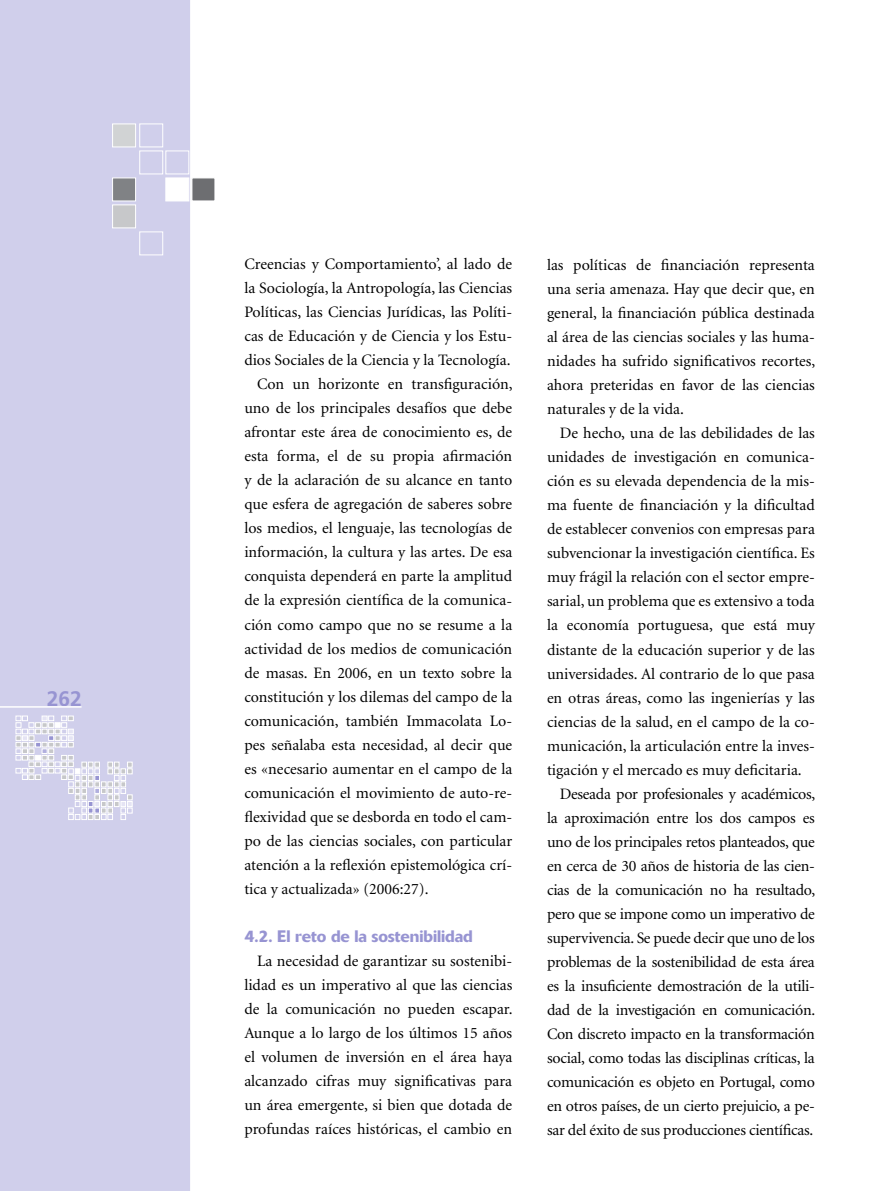
<style>
.page{position:relative;width:893px;height:1191px;background:#fff}
.page>*{position:absolute;margin:0;border:0;box-sizing:border-box;transform-origin:0 0}
.t1{font:700 21px "Frutiger";color:#9794d2}
.t2{font:500 16.5px "Delta";letter-spacing:-.005em;color:#9794d2}
.t3{font:15.9px/24px "Minion";color:#000;text-align:justify}
</style>
<div class="page">
<div style="left:0;top:0;width:190px;height:1191px;background:#d0cfeb"></div>
<hr style="left:0;top:706px;width:82px;height:1px;background:#fff">
<div style="left:112px;top:178px;width:24px;height:23px;background:#808285;border:1px solid #fff"></div>
<div style="left:166px;top:178px;width:23px;height:23px;background:#fff"></div>
<div style="left:192px;top:178px;width:23px;height:23px;background:#6d6e71"></div>
<div style="left:140px;top:151px;width:23px;height:23px;border:1px solid #fff"></div>
<div style="left:166px;top:151px;width:23px;height:23px;border:1px solid #fff"></div>
<div style="left:112px;top:124px;width:24px;height:23px;background:#d1d3d4;border:1px solid #fff"></div>
<div style="left:140px;top:124px;width:23px;height:23px;border:1px solid #fff"></div>
<div style="left:140px;top:232px;width:23px;height:23px;border:1px solid #fff"></div>
<div style="left:112px;top:205px;width:24px;height:23px;background:#c7c8ca;border:1px solid #fff"></div>
<svg style="left:16px;top:716px;width:116px;height:103px;background:#d9d8eb"></svg>
<h1 class="t1" style="left:47px;top:686px;width:37px">262</h1>
<p class="t3" style="left:244px;top:253px;width:269px">Creencias y Comportamiento’, al lado de</p>
<p class="t3" style="left:244px;top:277px;width:269px">la Sociología, la Antropología, las Ciencias</p>
<p class="t3" style="left:244px;top:301px;width:269px">Políticas, las Ciencias Jurídicas, las Políti-</p>
<p class="t3" style="left:244px;top:325px;width:269px">cas de Educación y de Ciencia y los Estu-</p>
<p class="t3" style="left:244px;top:349px;width:268px">dios Sociales de la Ciencia y la Tecnología.</p>
<p class="t3" style="left:257px;top:373px;width:257px">Con un horizonte en transfiguración,</p>
<p class="t3" style="left:244px;top:397px;width:269px">uno de los principales desafíos que debe</p>
<p class="t3" style="left:244px;top:421px;width:269px">afrontar este área de conocimiento es, de</p>
<p class="t3" style="left:244px;top:445px;width:269px">esta forma, el de su propia afirmación</p>
<p class="t3" style="left:244px;top:469px;width:269px">y de la aclaración de su alcance en tanto</p>
<p class="t3" style="left:244px;top:493px;width:269px">que esfera de agregación de saberes sobre</p>
<p class="t3" style="left:244px;top:517px;width:269px">los medios, el lenguaje, las tecnologías de</p>
<p class="t3" style="left:244px;top:541px;width:269px">información, la cultura y las artes. De esa</p>
<p class="t3" style="left:244px;top:565px;width:269px">conquista dependerá en parte la amplitud</p>
<p class="t3" style="left:244px;top:589px;width:269px">de la expresión científica de la comunica-</p>
<p class="t3" style="left:244px;top:613px;width:269px">ción como campo que no se resume a la</p>
<p class="t3" style="left:244px;top:637px;width:269px">actividad de los medios de comunicación</p>
<p class="t3" style="left:244px;top:661px;width:269px">de masas. En 2006, en un texto sobre la</p>
<p class="t3" style="left:244px;top:685px;width:269px">constitución y los dilemas del campo de la</p>
<p class="t3" style="left:244px;top:709px;width:269px">comunicación, también Immacolata Lo-</p>
<p class="t3" style="left:244px;top:733px;width:269px">pes señalaba esta necesidad, al decir que</p>
<p class="t3" style="left:244px;top:757px;width:269px">es «necesario aumentar en el campo de la</p>
<p class="t3" style="left:244px;top:781px;width:269px">comunicación el movimiento de auto-re-</p>
<p class="t3" style="left:244px;top:805px;width:269px">flexividad que se desborda en todo el cam-</p>
<p class="t3" style="left:244px;top:829px;width:269px">po de las ciencias sociales, con particular</p>
<p class="t3" style="left:244px;top:853px;width:269px">atención a la reflexión epistemológica crí-</p>
<p class="t3" style="left:244px;top:877px;width:186px">tica y actualizada» (2006:27).</p>
<p class="t2" style="left:244px;top:926px;width:230px">4.2. El reto de la sostenibilidad</p>
<p class="t3" style="left:244px;top:949px;width:270px;text-indent:13px">La necesidad de garantizar su sostenibi&shy;lidad es un imperativo al que las ciencias de la comunicación no pueden escapar.<br>Aunque a lo largo de los últimos 15 años el volumen de inversión en el área haya alcanzado cifras muy significativas para un área emergente, si bien que dotada de profundas raíces históricas, el cambio en</p>
<p class="t3" style="left:547px;top:254px;width:270px">las políticas de financiación representa una seria amenaza. Hay que decir que, en general, la financiación pública destinada al área de las ciencias sociales y las huma&shy;nidades ha sufrido significativos recortes, ahora preteridas en favor de las ciencias naturales y de la vida.</p>
<p class="t3" style="left:560px;top:422px;width:257px">De hecho, una de las debilidades de las</p>
<p class="t3" style="left:547px;top:446px;width:269px">unidades de investigación en comunica-</p>
<p class="t3" style="left:547px;top:470px;width:269px">ción es su elevada dependencia de la mis-</p>
<p class="t3" style="left:547px;top:494px;width:269px">ma fuente de financiación y la dificultad</p>
<p class="t3" style="left:547px;top:518px;width:269px">de establecer convenios con empresas para</p>
<p class="t3" style="left:547px;top:542px;width:269px">subvencionar la investigación científica. Es</p>
<p class="t3" style="left:547px;top:566px;width:269px">muy frágil la relación con el sector empre-</p>
<p class="t3" style="left:547px;top:590px;width:269px">sarial, un problema que es extensivo a toda</p>
<p class="t3" style="left:547px;top:614px;width:269px">la economía portuguesa, que está muy</p>
<p class="t3" style="left:547px;top:638px;width:269px">distante de la educación superior y de las</p>
<p class="t3" style="left:547px;top:662px;width:269px">universidades. Al contrario de lo que pasa</p>
<p class="t3" style="left:547px;top:686px;width:269px">en otras áreas, como las ingenierías y las</p>
<p class="t3" style="left:547px;top:710px;width:269px">ciencias de la salud, en el campo de la co-</p>
<p class="t3" style="left:547px;top:734px;width:269px">municación, la articulación entre la inves-</p>
<p class="t3" style="left:547px;top:758px;width:256px">tigación y el mercado es muy deficitaria.</p>
<p class="t3" style="left:560px;top:782px;width:257px">Deseada por profesionales y académicos,</p>
<p class="t3" style="left:547px;top:806px;width:269px">la aproximación entre los dos campos es</p>
<p class="t3" style="left:547px;top:830px;width:269px">uno de los principales retos planteados, que</p>
<p class="t3" style="left:547px;top:854px;width:269px">en cerca de 30 años de historia de las cien-</p>
<p class="t3" style="left:547px;top:878px;width:270px">cias de la comunicación no ha resultado,</p>
<p class="t3" style="left:547px;top:902px;width:269px">pero que se impone como un imperativo de</p>
<p class="t3" style="left:547px;top:926px;width:269px">supervivencia. Se puede decir que uno de los</p>
<p class="t3" style="left:547px;top:950px;width:269px">problemas de la sostenibilidad de esta área</p>
<p class="t3" style="left:547px;top:974px;width:269px">es la insuficiente demostración de la utili-</p>
<p class="t3" style="left:547px;top:998px;width:270px">dad de la investigación en comunicación.</p>
<p class="t3" style="left:547px;top:1022px;width:269px">Con discreto impacto en la transformación</p>
<p class="t3" style="left:547px;top:1046px;width:269px">social, como todas las disciplinas críticas, la</p>
<p class="t3" style="left:547px;top:1070px;width:269px">comunicación es objeto en Portugal, como</p>
<p class="t3" style="left:547px;top:1094px;width:269px">en otros países, de un cierto prejuicio, a pe-</p>
<p class="t3" style="left:547px;top:1118px;width:268px">sar del éxito de sus producciones científicas.</p>
</div>
